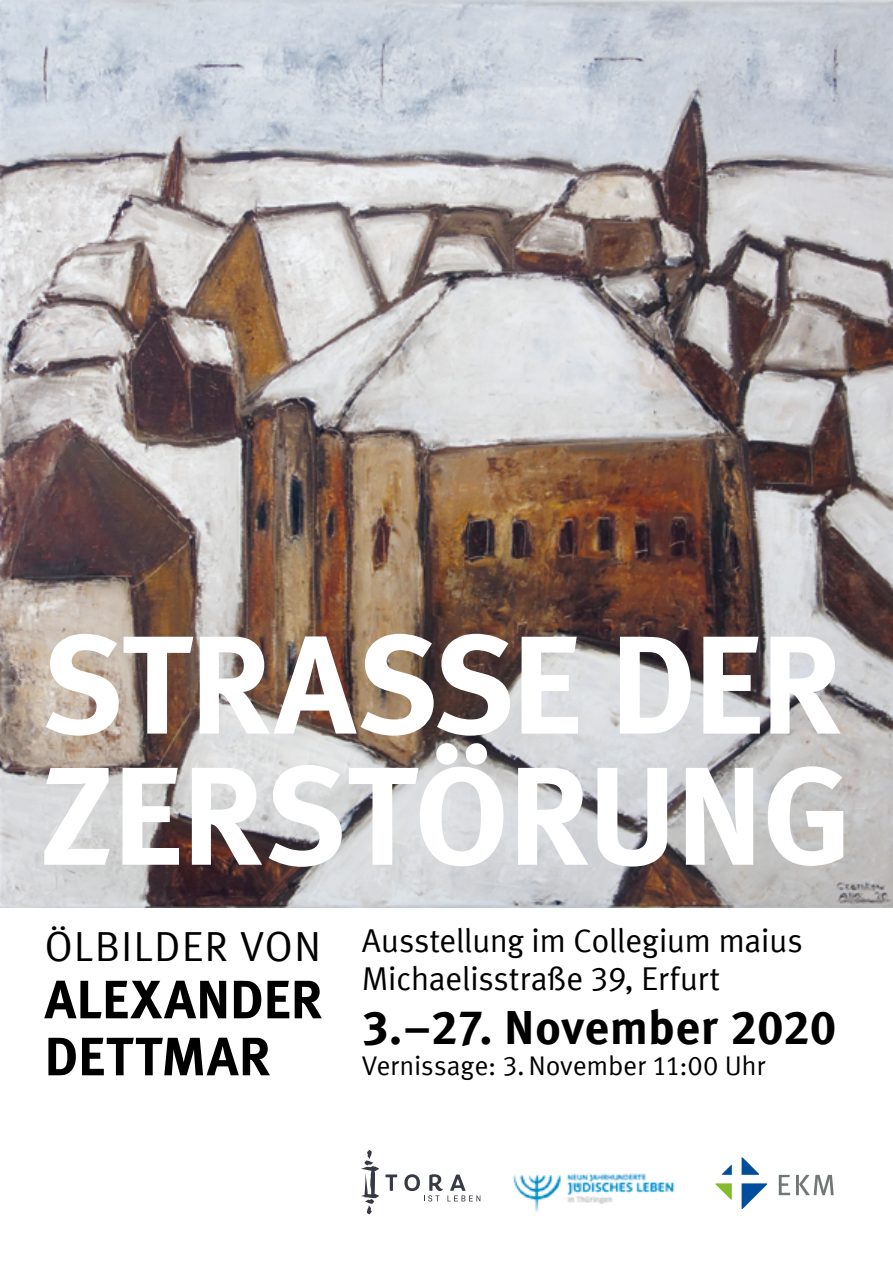
<style>
.page{position:relative;width:893px;height:1263px;background:#fff}
.page>*{position:absolute;margin:0;border:0;box-sizing:border-box;transform-origin:0 0}
.t1{font:700 139.35px/131.1px "Meta Offc";letter-spacing:-.015em;color:#fff}
.t2{font:700 54px/57px "Meta Offc";color:#000}
.t3{font:700 48px "Meta Offc";color:#000}
.t4{font:42px "Meta Offc Norm";letter-spacing:.025em;color:#000}
.t5{font:33px/37.5px "Meta Offc Norm";letter-spacing:-.02em;color:#000}
.t6{font:27px "Meta Offc Norm";letter-spacing:-.01em;color:#000}
</style>
<div class="page">
<img style="left:513px;top:1173px;width:162px;height:39px">
<img style="left:0;top:0;width:893px;height:908px">
<svg style="left:361px;top:1150px;width:18px;height:64px"></svg>
<svg style="left:385px;top:1174px;width:12px;height:17px"></svg>
<svg style="left:404px;top:1174px;width:76px;height:27px"></svg>
<svg style="left:715px;top:1157px;width:119px;height:52px"></svg>
<p class="t1" style="left:39px;top:624px;width:814px">STRASSE DER<br>ZERSTÖRUNG</p>
<p class="t4" style="left:44px;top:922px;width:278px">ÖLBILDER VON</p>
<p class="t2" style="left:44px;top:973px;width:280px">ALEXANDER<br>DETTMAR</p>
<p class="t5" style="left:362px;top:923px;width:443px">Ausstellung im Collegium maius<br>Michaelisstraße 39, Erfurt</p>
<p class="t3" style="left:362px;top:999px;width:476px">3.–27. November 2020</p>
<p class="t6" style="left:362px;top:1050px;width:405px">Vernissage: 3. November 11:00 Uhr</p>
</div>
